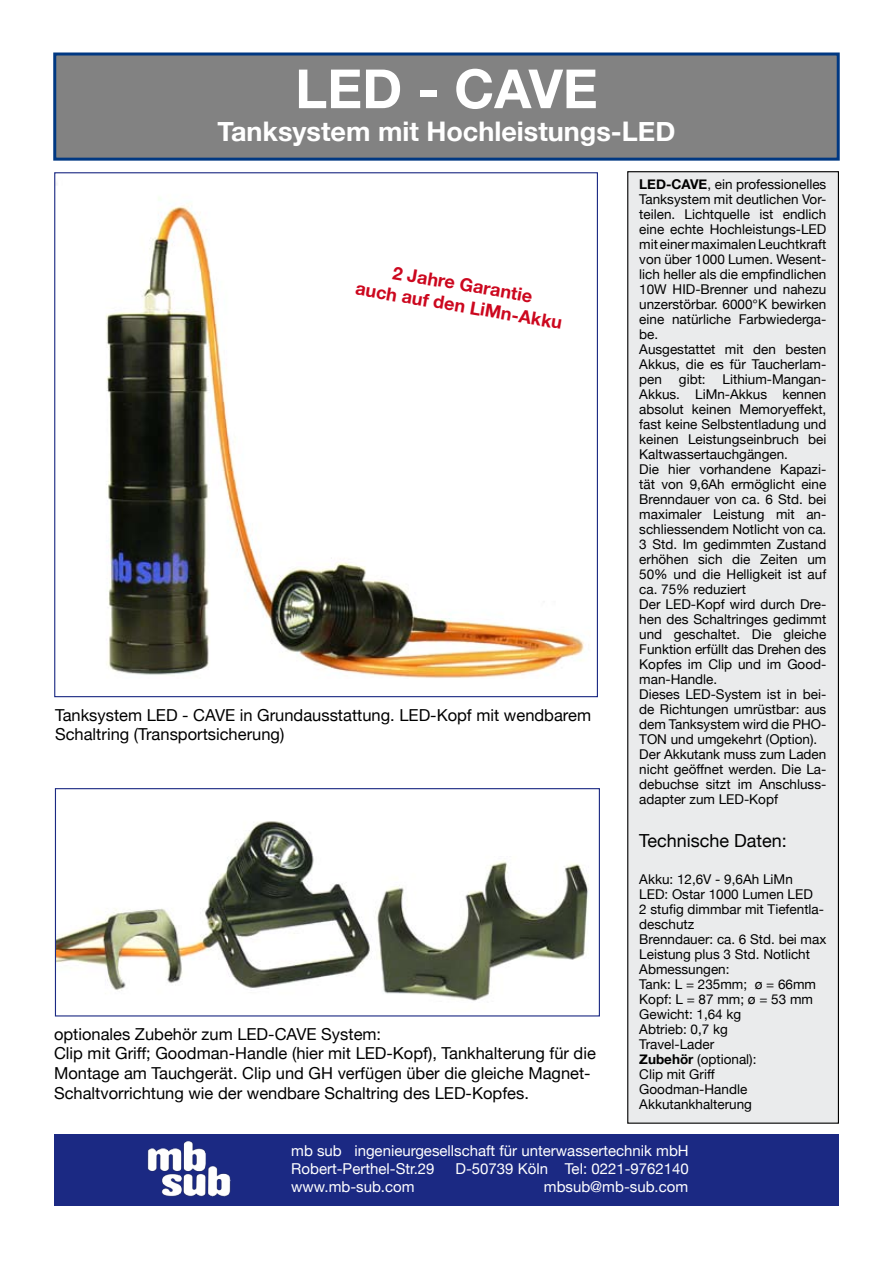
<style>
.page{position:relative;width:893px;height:1263px;background:#fff}
.page>*{position:absolute;margin:0;border:0;box-sizing:border-box;transform-origin:0 0}
.t1{font:700 54px "Helvetica Neue";color:#fff}
.t2{font:700 27px "Helvetica Neue";color:#fff}
.t3{font:700 18px/21.6px "Helvetica Neue";color:#cc071e;text-align:center}
.t4{font:18px "Helvetica Neue";color:#000}
.t5{font:16.5px/19.8px "Helvetica Neue";color:#000}
.t6{font:15px/18px "Helvetica Neue";color:#fff}
.t7{font:13.5px/15px "Helvetica Neue";color:#000}
.s1{font-weight:700}
</style>
<div class="page">
<div style="left:628px;top:172px;width:210px;height:951px;background:#eaebec"></div>
<div style="left:627px;top:171px;width:212px;height:953px;border:1px solid #000"></div>
<div style="left:55px;top:54px;width:783px;height:105px;background:#828282"></div>
<div style="left:53px;top:52px;width:787px;height:109px;border:3px solid #003882"></div>
<div style="left:54px;top:1134px;width:785px;height:71px;background:#1b2983"></div>
<img style="left:147px;top:1141px;width:84px;height:56px">
<img style="left:57px;top:821px;width:532px;height:180px">
<div style="left:55px;top:788px;width:545px;height:228px;border:1px solid #1b2983"></div>
<img style="left:106px;top:197px;width:478px;height:482px">
<p class="t1" style="left:295px;top:55px;width:304px">LED - CAVE</p>
<p class="t2" style="left:218px;top:114px;width:459px">Tanksystem mit Hochleistungs-LED</p>
<p class="t3" style="left:362px;top:255px;width:211px;rotate:10deg">2 Jahre Garantie<br>auch auf den LiMn-Akku</p>
<p class="t5" style="left:55px;top:705px;width:537px">Tanksystem LED - CAVE in Grundausstattung. LED-Kopf mit wendbarem<br>Schaltring (Transportsicherung)</p>
<p class="t5" style="left:54px;top:1023px;width:543px">optionales Zubehör zum LED-CAVE System:<br>Clip mit Griff; Goodman-Handle (hier mit LED-Kopf), Tankhalterung für die Montage am Tauchgerät. Clip und GH verfügen über die gleiche Magnet-Schaltvorrichtung wie der wendbare Schaltring des LED-Kopfes.</p>
<p class="t7" style="left:639px;top:176px;width:189px"><span class="s1">LED-CAVE</span>, ein professionelles<br>Tanksystem mit deutlichen Vor&shy;teilen. Lichtquelle ist endlich eine echte Hochleistungs-LED mit einer maximalen Leuchtkraft von über 1000 Lumen. Wesent&shy;lich heller als die empfindlichen<br>10W HID-Brenner und nahezu unzerstörbar. 6000°K bewirken eine natürliche Farbwiederga&shy;be.<br>Ausgestattet mit den besten<br>Akkus, die es für Taucherlam&shy;pen</p>
<p class="t7" style="left:639px;top:371px;width:189px;text-indent:83px">Lithium-Mangan-<br>Akkus. LiMn-Akkus kennen absolut keinen Memoryeffekt, fast keine Selbstentladung und keinen Leistungseinbruch bei<br>Kaltwassertauchgängen.<br>Die hier vorhandene Kapazi&shy;tät von 9,6Ah ermöglicht eine<br>Brenndauer von ca. 6 Std. bei maximaler Leistung mit an&shy;schliessendem Notlicht von ca.<br>3 Std. Im gedimmten Zustand erhöhen sich die Zeiten um<br>50% und die Helligkeit ist auf ca. 75% reduziert<br>Der LED-Kopf wird durch Dre&shy;hen des Schaltringes gedimmt und geschaltet. Die gleiche<br>Funktion erfüllt das Drehen des<br>Kopfes im Clip und im Good&shy;man-Handle.<br>Dieses LED-System ist in bei&shy;de Richtungen umrüstbar: aus dem Tanksystem wird die PHO-<br>TON und umgekehrt (Option).<br>Der Akkutank muss zum Laden nicht geöffnet werden. Die La&shy;debuchse sitzt im Anschluss&shy;adapter zum LED-Kopf</p>
<p class="t4" style="left:639px;top:830px;width:149px">Technische Daten:</p>
<p class="t7" style="left:639px;top:871px;width:189px">Akku: 12,6V - 9,6Ah LiMn<br>LED: Ostar 1000 Lumen LED<br>2 stufig dimmbar mit Tiefentla&shy;deschutz<br>Brenndauer: ca. 6 Std. bei max<br>Leistung plus 3 Std. Notlicht<br>Abmessungen:<br>Tank: L = 235mm; ø = 66mm<br>Kopf: L = 87 mm; ø = 53 mm<br>Gewicht: 1,64 kg<br>Abtrieb: 0,7 kg<br>Travel-Lader<br><span class="s1">Zubehör</span> (optional):<br>Clip mit Griff<br>Goodman-Handle<br>Akkutankhalterung</p>
<p class="t7" style="left:679px;top:371px;width:28px">gibt:</p>
<p class="t6" style="left:291px;top:1141px;width:399px">mb sub ingenieurgesellschaft für unterwassertechnik mbH<br>Robert-Perthel-Str.29</p>
<p class="t6" style="left:455px;top:1159px;width:235px">D-50739 Köln Tel: 0221-9762140</p>
<p class="t6" style="left:291px;top:1177px;width:125px">www.mb-sub.com</p>
<p class="t6" style="left:544px;top:1177px;width:146px">mbsub@mb-sub.com</p>
</div>
